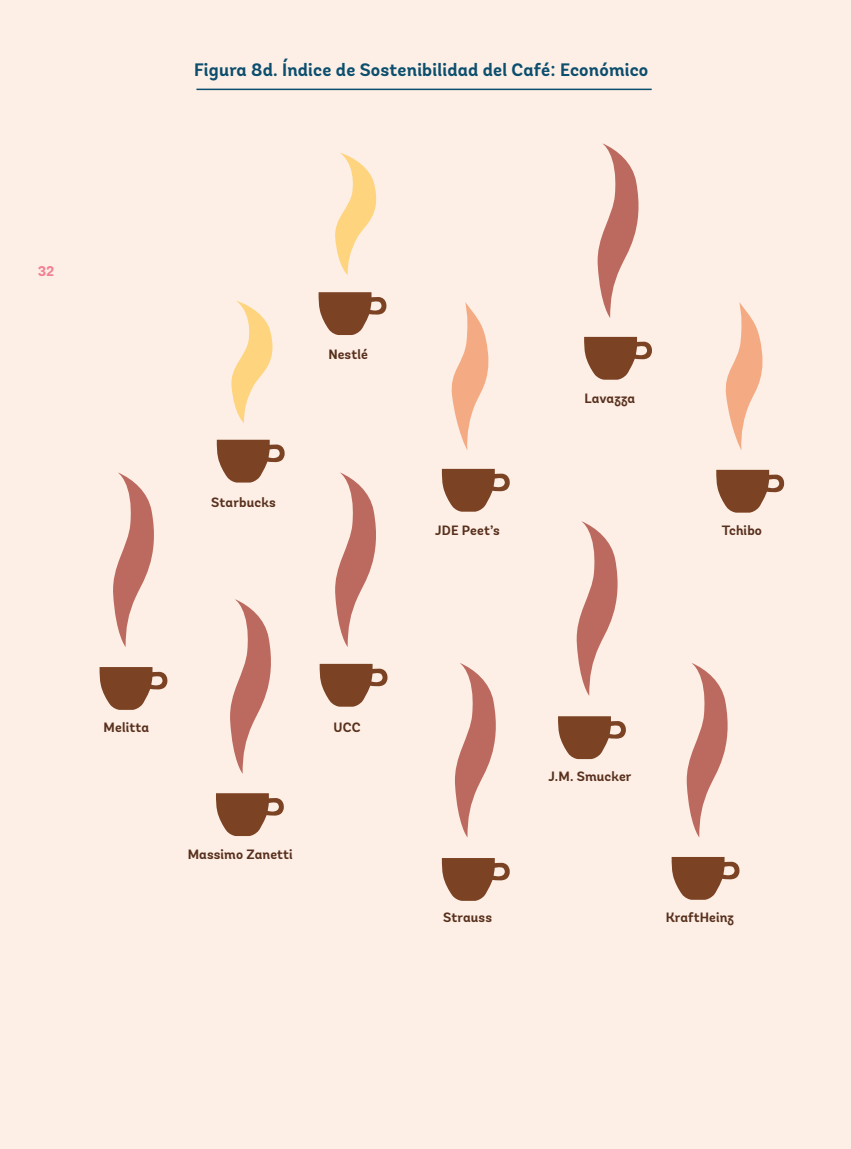
<style>
.page{position:relative;width:851px;height:1149px;background:#fff}
.page>*{position:absolute;margin:0;border:0;box-sizing:border-box;transform-origin:0 0}
.t1{font:700 18px "Andes";letter-spacing:.01em;color:#0b4e6e}
.t2{font:700 13.5px "Andes";letter-spacing:.01em;color:#58301d}
.t3{font:700 13.5px "Grota Sans Rd";color:#f28094}
</style>
<div class="page">
<div style="left:0;top:0;width:850px;height:1148px;background:#fdefe5"></div>
<hr style="left:196px;top:89px;width:455px;height:1px;background:#0b4e6e">
<svg style="left:335px;top:153px;width:42px;height:122px"></svg>
<svg style="left:231px;top:301px;width:42px;height:122px"></svg>
<svg style="left:451px;top:302px;width:38px;height:148px"></svg>
<svg style="left:725px;top:302px;width:38px;height:148px"></svg>
<svg style="left:686px;top:663px;width:42px;height:174px"></svg>
<svg style="left:576px;top:521px;width:42px;height:174px"></svg>
<svg style="left:335px;top:472px;width:41px;height:175px"></svg>
<svg style="left:113px;top:472px;width:41px;height:175px"></svg>
<svg style="left:230px;top:599px;width:41px;height:174px"></svg>
<svg style="left:455px;top:663px;width:41px;height:174px"></svg>
<svg style="left:597px;top:143px;width:42px;height:175px"></svg>
<svg style="left:318px;top:292px;width:69px;height:43px"></svg>
<svg style="left:442px;top:468px;width:68px;height:43px"></svg>
<svg style="left:584px;top:337px;width:68px;height:42px"></svg>
<svg style="left:716px;top:469px;width:68px;height:43px"></svg>
<svg style="left:558px;top:716px;width:68px;height:42px"></svg>
<svg style="left:100px;top:667px;width:68px;height:42px"></svg>
<svg style="left:217px;top:439px;width:68px;height:43px"></svg>
<svg style="left:216px;top:793px;width:68px;height:42px"></svg>
<svg style="left:319px;top:663px;width:69px;height:43px"></svg>
<svg style="left:442px;top:858px;width:68px;height:42px"></svg>
<svg style="left:671px;top:857px;width:68px;height:42px"></svg>
<p class="t3" style="left:38px;top:263px;width:17px">32</p>
<h1 class="t1" style="left:194px;top:59px;width:455px">Figura 8d. Índice de Sostenibilidad del Café: Económico</h1>
<p class="t2" style="left:328px;top:346px;width:41px">Nestlé</p>
<p class="t2" style="left:211px;top:494px;width:66px">Starbucks</p>
<p class="t2" style="left:435px;top:522px;width:66px">JDE Peet’s</p>
<p class="t2" style="left:584px;top:390px;width:52px">Lavazza</p>
<p class="t2" style="left:721px;top:522px;width:42px">Tchibo</p>
<p class="t2" style="left:104px;top:718px;width:47px">Melitta</p>
<p class="t2" style="left:333px;top:718px;width:29px">UCC</p>
<p class="t2" style="left:188px;top:845px;width:107px">Massimo Zanetti</p>
<p class="t2" style="left:548px;top:767px;width:85px">J.M. Smucker</p>
<p class="t2" style="left:443px;top:909px;width:50px">Strauss</p>
<p class="t2" style="left:665px;top:909px;width:70px">KraftHeinz</p>
</div>
